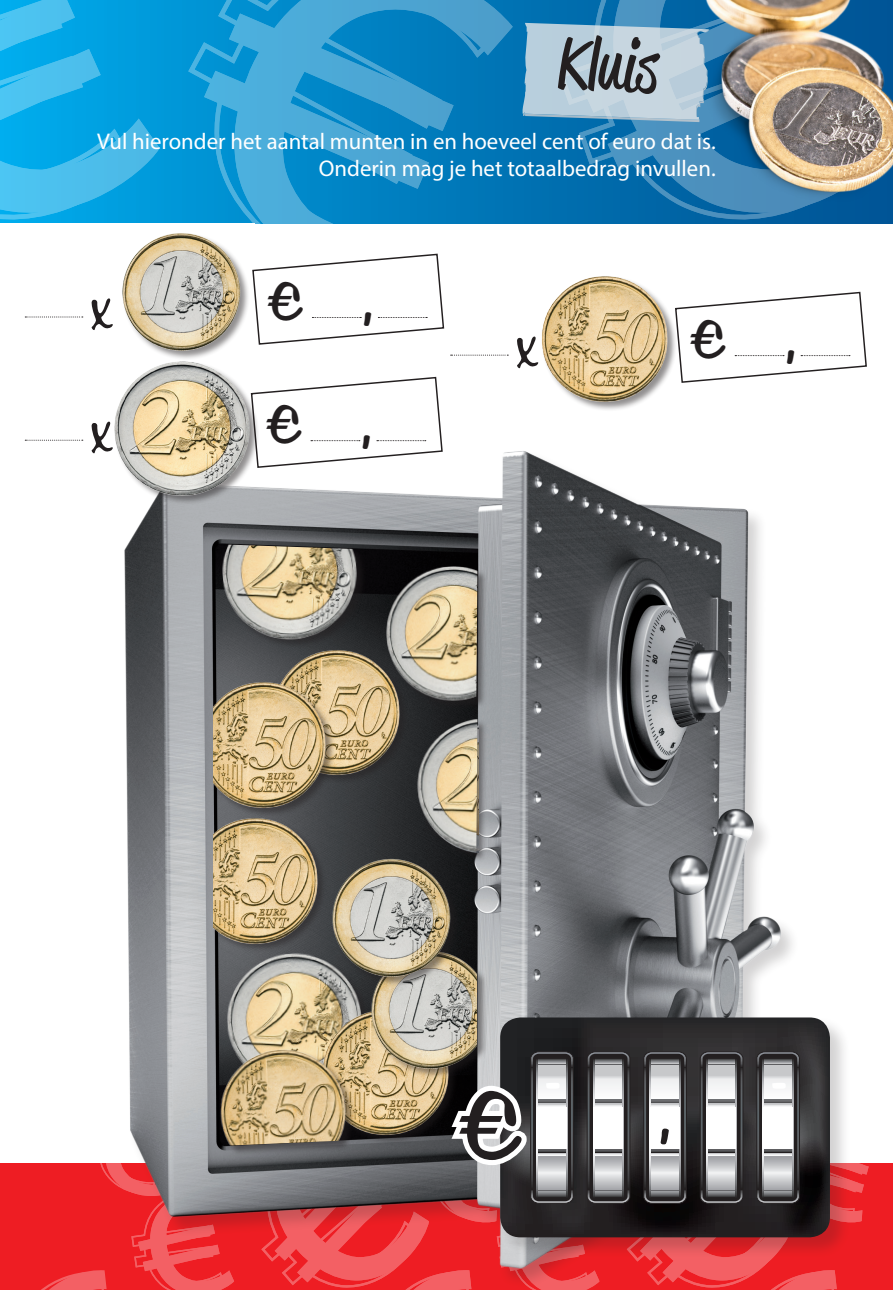
<style>
.page{position:relative;width:893px;height:1290px;background:#fff}
.page>*{position:absolute;margin:0;border:0;box-sizing:border-box;transform-origin:0 0}
.t1{font:84.35px "Hudson";color:#fff}
.t2{font:71.23px "Reklame Script Regular DEMO";color:#231f20}
.t3{font:54.43px "Hudson";color:#231f20}
.t4{font:47.43px "Hudson";color:#231f20}
.t5{font:22.75px/26.2px "Myriad Pro";color:#fff;text-align:right}
</style>
<div class="page">
<div style="left:0;top:1163px;width:93px;height:127px;background:#ee1d23"></div>
<svg style="left:160px;top:0;width:733px;height:223px;background:#0080c1"></svg>
<svg style="left:0;top:0;width:160px;height:223px;background:#1cade7"></svg>
<svg style="left:185px;top:0;width:326px;height:223px;background:#1e92cb"></svg>
<svg style="left:556px;top:0;width:313px;height:223px;background:#1774af"></svg>
<svg style="left:522px;top:23px;width:163px;height:99px;background:#b0cad9"></svg>
<img style="left:685px;top:0;width:208px;height:206px">
<img style="left:93px;top:451px;width:800px;height:839px">
<svg style="left:500px;top:1017px;width:330px;height:34px;background:#2d2c2e"></svg>
<svg style="left:260px;top:1051px;width:632px;height:239px;background:#9e6063"></svg>
<svg style="left:677px;top:291px;width:190px;height:92px"></svg>
<svg style="left:451px;top:355px;width:57px;height:1px"></svg>
<svg style="left:252px;top:253px;width:193px;height:92px"></svg>
<svg style="left:25px;top:317px;width:58px;height:1px"></svg>
<svg style="left:259px;top:376px;width:185px;height:93px"></svg>
<svg style="left:25px;top:440px;width:58px;height:1px"></svg>
<div style="left:114px;top:361px;width:145px;height:144px;background:#231f20;opacity:.5"></div>
<img style="left:111px;top:361px;width:142px;height:139px">
<div style="left:542px;top:276px;width:135px;height:135px;background:#231f20;opacity:.5"></div>
<img style="left:542px;top:276px;width:129px;height:129px">
<div style="left:223px;top:544px;width:144px;height:106px;background:#231f20;opacity:.5"></div>
<img style="left:216px;top:544px;width:146px;height:102px">
<div style="left:386px;top:566px;width:102px;height:145px;background:#231f20;opacity:.5"></div>
<img style="left:382px;top:562px;width:95px;height:143px">
<div style="left:417px;top:719px;width:71px;height:143px;background:#231f20;opacity:.5"></div>
<img style="left:413px;top:714px;width:64px;height:143px">
<img style="left:221px;top:947px;width:148px;height:96px">
<div style="left:274px;top:649px;width:135px;height:136px;background:#231f20;opacity:.5"></div>
<img style="left:271px;top:646px;width:132px;height:133px">
<div style="left:213px;top:682px;width:122px;height:135px;background:#231f20;opacity:.5"></div>
<img style="left:213px;top:679px;width:117px;height:132px">
<div style="left:213px;top:818px;width:114px;height:135px;background:#231f20;opacity:.5"></div>
<img style="left:213px;top:814px;width:109px;height:133px">
<div style="left:323px;top:1009px;width:135px;height:135px;background:#231f20;opacity:.5"></div>
<img style="left:320px;top:1006px;width:132px;height:132px">
<div style="left:221px;top:1049px;width:135px;height:107px;background:#231f20;opacity:.5"></div>
<img style="left:215px;top:1043px;width:137px;height:103px">
<div style="left:123px;top:233px;width:127px;height:128px;background:#231f20;opacity:.5"></div>
<img style="left:122px;top:233px;width:122px;height:121px">
<div style="left:371px;top:950px;width:116px;height:128px;background:#231f20;opacity:.5"></div>
<img style="left:369px;top:947px;width:108px;height:124px">
<div style="left:333px;top:859px;width:127px;height:128px;background:#231f20;opacity:.5"></div>
<img style="left:330px;top:856px;width:124px;height:124px">
<svg style="left:93px;top:420px;width:22px;height:35px"></svg>
<h2 class="t2" style="left:559px;top:33px;width:101px;rotate:2deg">Kluis</h2>
<p class="t5" style="left:97px;top:128px;width:620px">Vul hieronder het aantal munten in en hoeveel cent of euro dat is.<br>Onderin mag je het totaalbedrag invullen.</p>
<h3 class="t4" style="left:267px;top:268px;width:38px">€</h3>
<h3 class="t4" style="left:265px;top:391px;width:38px">€</h3>
<h3 class="t4" style="left:363px;top:268px;width:11px">,</h3>
<h3 class="t4" style="left:362px;top:391px;width:11px">,</h3>
<h3 class="t4" style="left:690px;top:306px;width:38px">€</h3>
<h3 class="t4" style="left:786px;top:306px;width:11px">,</h3>
<h1 class="t1" style="left:457px;top:1066px;width:66px">€</h1>
<h3 class="t3" style="left:659px;top:1077px;width:13px">,</h3>
</div>
